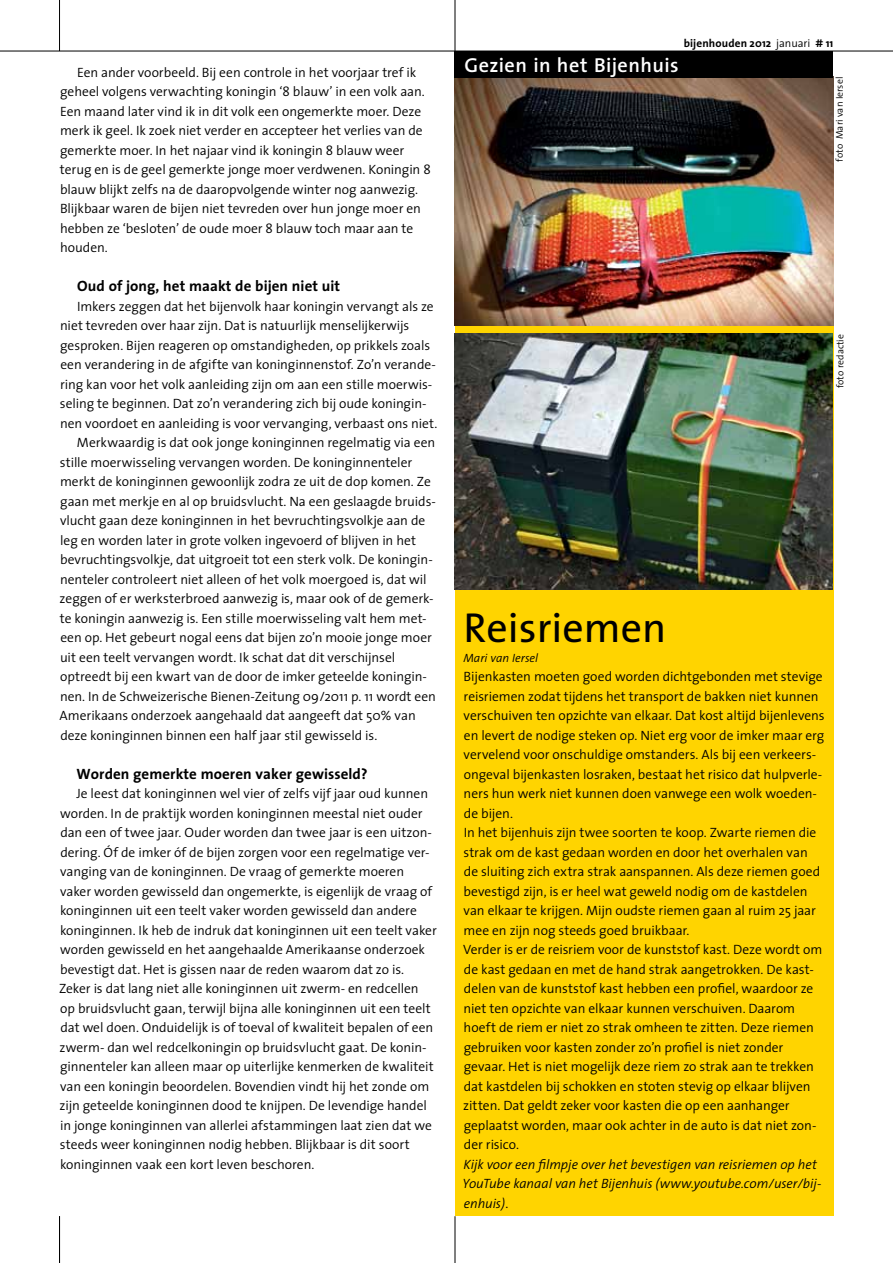
<style>
.page{position:relative;width:893px;height:1263px;background:#fff}
.page>*{position:absolute;margin:0;border:0;box-sizing:border-box;transform-origin:0 0}
.t1{font:42px "The Sans";color:#000}
.t2{font:600 20.25px "The Sans";letter-spacing:.02em;color:#fff}
.t3{font:700 15px "The Sans";letter-spacing:.005em;color:#000}
.t4{font:300 13.5px/19.5px "The Sans";letter-spacing:-.005em;color:#000}
.t5{font:italic 300 13.5px/19.5px "The Sans";letter-spacing:-.005em;color:#000}
.t6{font:italic 300 12px "The Sans";color:#000}
.t7{font:700 11.25px "The Sans";letter-spacing:.01em;color:#000}
.t8{font:300 9.75px "The Sans";color:#000}
.s1{font-weight:300}
.s2{font-style:normal}
</style>
<div class="page">
<hr style="left:0;top:51px;width:893px;height:1px;background:#000">
<hr style="left:59px;top:0;width:1px;height:51px;background:#000">
<hr style="left:455px;top:0;width:1px;height:51px;background:#000">
<hr style="left:455px;top:1216px;width:1px;height:47px;background:#000">
<div style="left:455px;top:311px;width:378px;height:905px;background:#ffd400"></div>
<img style="left:455px;top:77px;width:378px;height:248px">
<hr style="left:59px;top:1216px;width:1px;height:47px;background:#000">
<div style="left:455px;top:51px;width:378px;height:26px;background:#000"></div>
<img style="left:454px;top:334px;width:379px;height:256px">
<p class="t4" style="left:60px;top:62px;width:372px;text-indent:17px">Een ander voorbeeld. Bij een controle in het voorjaar tref ik geheel volgens verwachting koningin ‘8 blauw’ in een volk aan.<br>Een maand later vind ik in dit volk een ongemerkte moer. Deze merk ik geel. Ik zoek niet verder en accepteer het verlies van de gemerkte moer. In het najaar vind ik koningin 8 blauw weer terug en is de geel gemerkte jonge moer verdwenen. Koningin 8 blauw blijkt zelfs na de daaropvolgende winter nog aanwezig.<br>Blijkbaar waren de bijen niet tevreden over hun jonge moer en hebben ze ‘besloten’ de oude moer 8 blauw toch maar aan te houden.</p>
<p class="t3" style="left:77px;top:273px;width:264px">Oud of jong, het maakt de bijen niet uit</p>
<p class="t4" style="left:77px;top:296px;width:358px">Imkers zeggen dat het bijenvolk haar koningin vervangt als ze</p>
<p class="t4" style="left:60px;top:315px;width:351px">niet tevreden over haar zijn. Dat is natuurlijk menselijkerwijs</p>
<p class="t4" style="left:60px;top:335px;width:371px">gesproken. Bijen reageren op omstandigheden, op prikkels zoals</p>
<p class="t4" style="left:60px;top:354px;width:377px">een verandering in de afgifte van koninginnenstof. Zo’n verande-</p>
<p class="t4" style="left:60px;top:374px;width:374px">ring kan voor het volk aanleiding zijn om aan een stille moerwis-</p>
<p class="t4" style="left:60px;top:393px;width:368px">seling te beginnen. Dat zo’n verandering zich bij oude koningin-</p>
<p class="t4" style="left:60px;top:413px;width:379px">nen voordoet en aanleiding is voor vervanging, verbaast ons niet.</p>
<p class="t4" style="left:77px;top:432px;width:360px">Merkwaardig is dat ook jonge koninginnen regelmatig via een</p>
<p class="t4" style="left:60px;top:452px;width:354px">stille moerwisseling vervangen worden. De koninginnenteler</p>
<p class="t4" style="left:60px;top:471px;width:372px">merkt de koninginnen gewoonlijk zodra ze uit de dop komen. Ze</p>
<p class="t4" style="left:60px;top:491px;width:377px">gaan met merkje en al op bruidsvlucht. Na een geslaagde bruids-</p>
<p class="t4" style="left:60px;top:510px;width:367px">vlucht gaan deze koninginnen in het bevruchtingsvolkje aan de</p>
<p class="t4" style="left:60px;top:530px;width:357px">leg en worden later in grote volken ingevoerd of blijven in het</p>
<p class="t4" style="left:60px;top:549px;width:374px">bevruchtingsvolkje, dat uitgroeit tot een sterk volk. De koningin-</p>
<p class="t4" style="left:60px;top:569px;width:368px">nenteler controleert niet alleen of het volk moergoed is, dat wil</p>
<p class="t4" style="left:60px;top:588px;width:376px">zeggen of er werksterbroed aanwezig is, maar ook of de gemerk-</p>
<p class="t4" style="left:60px;top:608px;width:368px">te koningin aanwezig is. Een stille moerwisseling valt hem met-</p>
<p class="t4" style="left:60px;top:627px;width:373px">een op. Het gebeurt nogal eens dat bijen zo’n mooie jonge moer</p>
<p class="t4" style="left:60px;top:647px;width:337px">uit een teelt vervangen wordt. Ik schat dat dit verschijnsel</p>
<p class="t4" style="left:60px;top:666px;width:368px">optreedt bij een kwart van de door de imker geteelde koningin-</p>
<p class="t4" style="left:60px;top:686px;width:378px">nen. In de Schweizerische Bienen-Zeitung 09/2011 p. 11 wordt een</p>
<p class="t4" style="left:60px;top:705px;width:358px">Amerikaans onderzoek aangehaald dat aangeeft dat 50% van</p>
<p class="t4" style="left:60px;top:725px;width:318px">deze koninginnen binnen een half jaar stil gewisseld is.</p>
<p class="t3" style="left:77px;top:761px;width:292px">Worden gemerkte moeren vaker gewisseld?</p>
<p class="t4" style="left:59px;top:783px;width:379px;text-indent:17px">Je leest dat koninginnen wel vier of zelfs vijf jaar oud kunnen worden. In de praktijk worden koninginnen meestal niet ouder dan een of twee jaar. Ouder worden dan twee jaar is een uitzon&shy;dering. Óf de imker óf de bijen zorgen voor een regelmatige ver&shy;vanging van de koninginnen. De vraag of gemerkte moeren vaker worden gewisseld dan ongemerkte, is eigenlijk de vraag of koninginnen uit een teelt vaker worden gewisseld dan andere koninginnen. Ik heb de indruk dat koninginnen uit een teelt vaker worden gewisseld en het aangehaalde Amerikaanse onderzoek bevestigt dat. Het is gissen naar de reden waarom dat zo is.<br>Zeker is dat lang niet alle koninginnen uit zwerm- en redcellen op bruidsvlucht gaan, terwijl bijna alle koninginnen uit een teelt dat wel doen. Onduidelijk is of toeval of kwaliteit bepalen of een zwerm- dan wel redcelkoningin op bruidsvlucht gaat. De konin&shy;ginnenteler kan alleen maar op uiterlijke kenmerken de kwaliteit van een koningin beoordelen. Bovendien vindt hij het zonde om zijn geteelde koninginnen dood te knijpen. De levendige handel in jonge koninginnen van allerlei afstammingen laat zien dat we steeds weer koninginnen nodig hebben. Blijkbaar is dit soort koninginnen vaak een kort leven beschoren.</p>
<p class="t7" style="left:684px;top:33px;width:151px">bijenhouden 2012 <span class="s1">januari</span> # 11</p>
<h2 class="t2" style="left:464px;top:48px;width:216px">Gezien in het Bijenhuis</h2>
<p class="t8" style="left:831px;top:161px;width:86px;rotate:-90deg">foto Mari van Iersel</p>
<p class="t8" style="left:832px;top:388px;width:56px;rotate:-90deg">foto redactie</p>
<h1 class="t1" style="left:463px;top:593px;width:204px">Reisriemen</h1>
<p class="t6" style="left:463px;top:648px;width:76px">Mari van Iersel</p>
<p class="t4" style="left:463px;top:666px;width:363px">Bijenkasten moeten goed worden dichtgebonden met stevige reisriemen zodat tijdens het transport de bakken niet kunnen verschuiven ten opzichte van elkaar. Dat kost altijd bijenlevens en levert de nodige steken op. Niet erg voor de imker maar erg vervelend voor onschuldige omstanders. Als bij een verkeers&shy;ongeval bijenkasten losraken, bestaat het risico dat hulpverle&shy;ners hun werk niet kunnen doen vanwege een wolk woeden&shy;de bijen.<br>In het bijenhuis zijn twee soorten te koop. Zwarte riemen die strak om de kast gedaan worden en door het overhalen van de sluiting zich extra strak aanspannen. Als deze riemen goed bevestigd zijn, is er heel wat geweld nodig om de kastdelen van elkaar te krijgen. Mijn oudste riemen gaan al ruim 25 jaar mee en zijn nog steeds goed bruikbaar.<br>Verder is er de reisriem voor de kunststof kast. Deze wordt om de kast gedaan en met de hand strak aangetrokken. De kast&shy;delen van de kunststof kast hebben een profiel, waardoor ze niet ten opzichte van elkaar kunnen verschuiven. Daarom hoeft de riem er niet zo strak omheen te zitten. Deze riemen gebruiken voor kasten zonder zo’n profiel is niet zonder gevaar. Het is niet mogelijk deze riem zo strak aan te trekken dat kastdelen bij schokken en stoten stevig op elkaar blijven zitten. Dat geldt zeker voor kasten die op een aanhanger geplaatst worden, maar ook achter in de auto is dat niet zon&shy;der risico.</p>
<p class="t5" style="left:463px;top:1154px;width:360px">Kijk voor een filmpje over het bevestigen van reisriemen op het<br>YouTube kanaal van het Bijenhuis (www.youtube.com/user/bij&shy;enhuis)<span class="s2">.</span></p>
</div>
